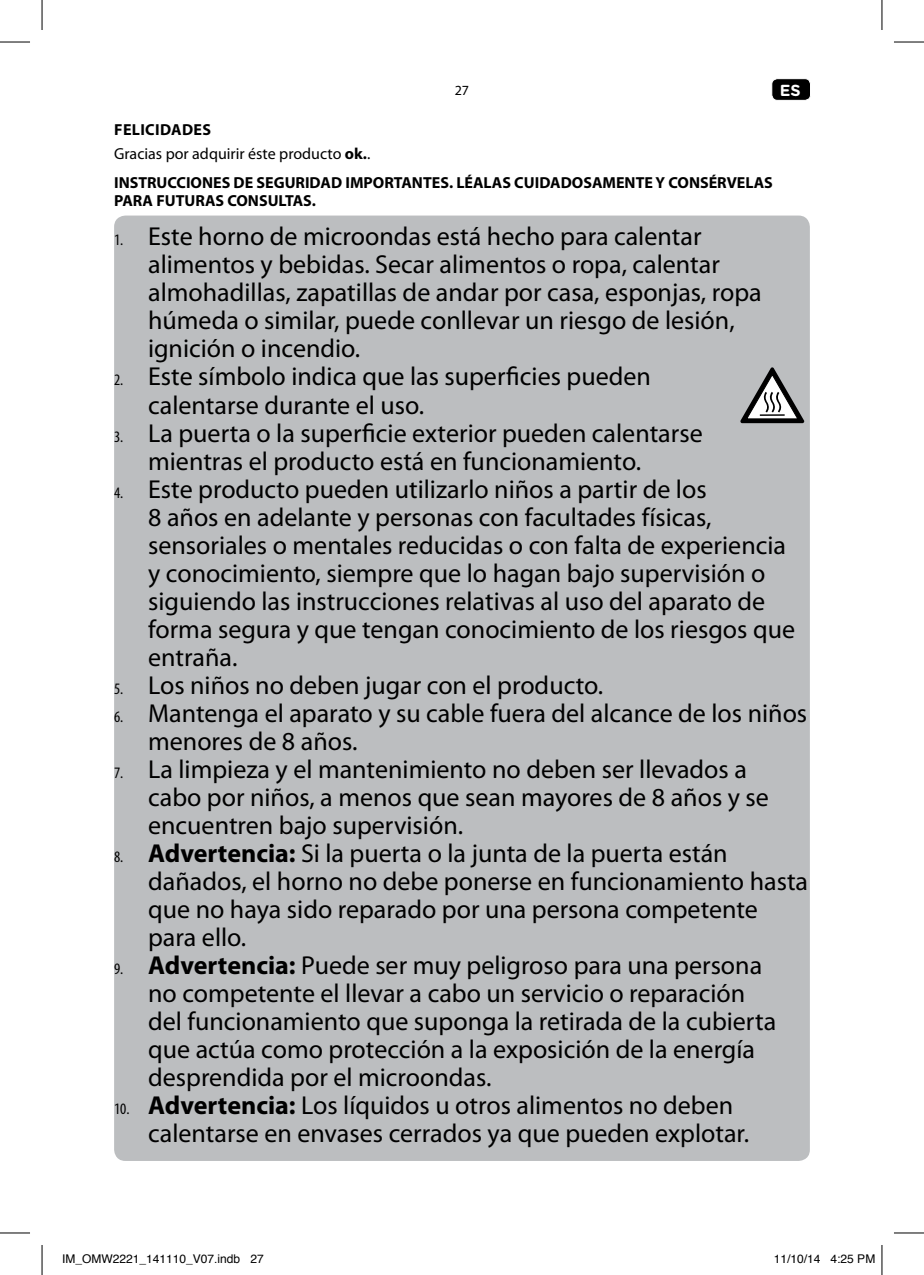
<style>
.page{position:relative;width:924px;height:1275px;background:#fff}
.page>*{position:absolute;margin:0;border:0;box-sizing:border-box;transform-origin:0 0}
.t1{font:26px/28px "Myriad Pro";color:#000}
.t2{font:700 16px/18px "Myriad Pro";color:#000}
.t3{font:16px/23.6px "Myriad Pro";color:#000}
.t4{font:700 16px "Gotham Rounded";color:#fff}
.t5{font:14px "Myriad Pro";color:#000}
.t6{font:12px "Helvetica";color:#000}
.s1{font-weight:700}
.s2{font-stretch:condensed;font-size:16px}
</style>
<div class="page">
<div style="left:771px;top:79px;width:39px;height:21px;background:#000;border-radius:6px"></div>
<div style="left:771px;top:78px;width:39px;height:23px;border:1px solid #fff;border-radius:6px"></div>
<div style="left:114px;top:215px;width:695px;height:946px;background:#bcbec0;border-radius:11px"></div>
<svg style="left:740px;top:367px;width:63px;height:56px"></svg>
<hr style="left:0;top:42px;width:30px;height:1px;background:#000">
<hr style="left:893px;top:42px;width:30px;height:1px;background:#000">
<hr style="left:0;top:1232px;width:30px;height:1px;background:#000">
<hr style="left:893px;top:1232px;width:30px;height:1px;background:#000">
<hr style="left:42px;top:0;width:1px;height:30px;background:#000">
<hr style="left:42px;top:1245px;width:1px;height:30px;background:#000">
<hr style="left:881px;top:0;width:1px;height:30px;background:#000">
<hr style="left:881px;top:1245px;width:1px;height:30px;background:#000">
<p class="t5" style="left:454px;top:81px;width:16px">27</p>
<p class="t4" style="left:779px;top:78px;width:22px">ES</p>
<p class="t3" style="left:114px;top:118px;width:257px"><span class="s1">FELICIDADES<br></span>Gracias por adquirir éste producto <span class="s1">ok.</span>.</p>
<p class="t2" style="left:114px;top:173px;width:660px">INSTRUCCIONES DE SEGURIDAD IMPORTANTES. LÉALAS CUIDADOSAMENTE Y CONSÉRVELAS<br>PARA FUTURAS CONSULTAS.</p>
<p class="t1" style="left:148px;top:222px;width:615px;text-indent:-34px"><span class="s2">1.</span> Este horno de microondas está hecho para calentar alimentos y bebidas. Secar alimentos o ropa, calentar almohadillas, zapatillas de andar por casa, esponjas, ropa húmeda o similar, puede conllevar un riesgo de lesión, ignición o incendio.</p>
<p class="t1" style="left:148px;top:362px;width:504px;text-indent:-34px"><span class="s2">2.</span> Este símbolo indica que las superficies pueden calentarse durante el uso.</p>
<p class="t1" style="left:148px;top:418px;width:555px;text-indent:-34px"><span class="s2">3.</span> La puerta o la superficie exterior pueden calentarse mientras el producto está en funcionamiento.</p>
<p class="t1" style="left:148px;top:474px;width:648px;text-indent:-34px"><span class="s2">4.</span> Este producto pueden utilizarlo niños a partir de los<br>8 años en adelante y personas con facultades físicas, sensoriales o mentales reducidas o con falta de experiencia y conocimiento, siempre que lo hagan bajo supervisión o siguiendo las instrucciones relativas al uso del aparato de forma segura y que tengan conocimiento de los riesgos que entraña.</p>
<p class="t1" style="left:114px;top:670px;width:490px"><span class="s2">5.</span> Los niños no deben jugar con el producto.</p>
<p class="t1" style="left:148px;top:698px;width:660px;text-indent:-34px"><span class="s2">6.</span> Mantenga el aparato y su cable fuera del alcance de los niños menores de 8 años.</p>
<p class="t1" style="left:148px;top:754px;width:622px;text-indent:-34px"><span class="s2">7.</span> La limpieza y el mantenimiento no deben ser llevados a cabo por niños, a menos que sean mayores de 8 años y se encuentren bajo supervisión.</p>
<p class="t1" style="left:148px;top:838px;width:661px;text-indent:-34px"><span class="s2">8.</span> <span class="s1">Advertencia:</span> Si la puerta o la junta de la puerta están dañados, el horno no debe ponerse en funcionamiento hasta que no haya sido reparado por una persona competente para ello.</p>
<p class="t1" style="left:148px;top:950px;width:629px;text-indent:-34px"><span class="s2">9.</span> <span class="s1">Advertencia:</span> Puede ser muy peligroso para una persona no competente el llevar a cabo un servicio o reparación del funcionamiento que suponga la retirada de la cubierta que actúa como protección a la exposición de la energía desprendida por el microondas.</p>
<p class="t1" style="left:148px;top:1090px;width:602px;text-indent:-34px"><span class="s2">10.</span> <span class="s1">Advertencia:</span> Los líquidos u otros alimentos no deben calentarse en envases cerrados ya que pueden explotar.</p>
<p class="t6" style="left:62px;top:1249px;width:203px">IM_OMW2221_141110_V07.indb 27</p>
<p class="t6" style="left:773px;top:1249px;width:103px">11/10/14 4:25 PM</p>
</div>
